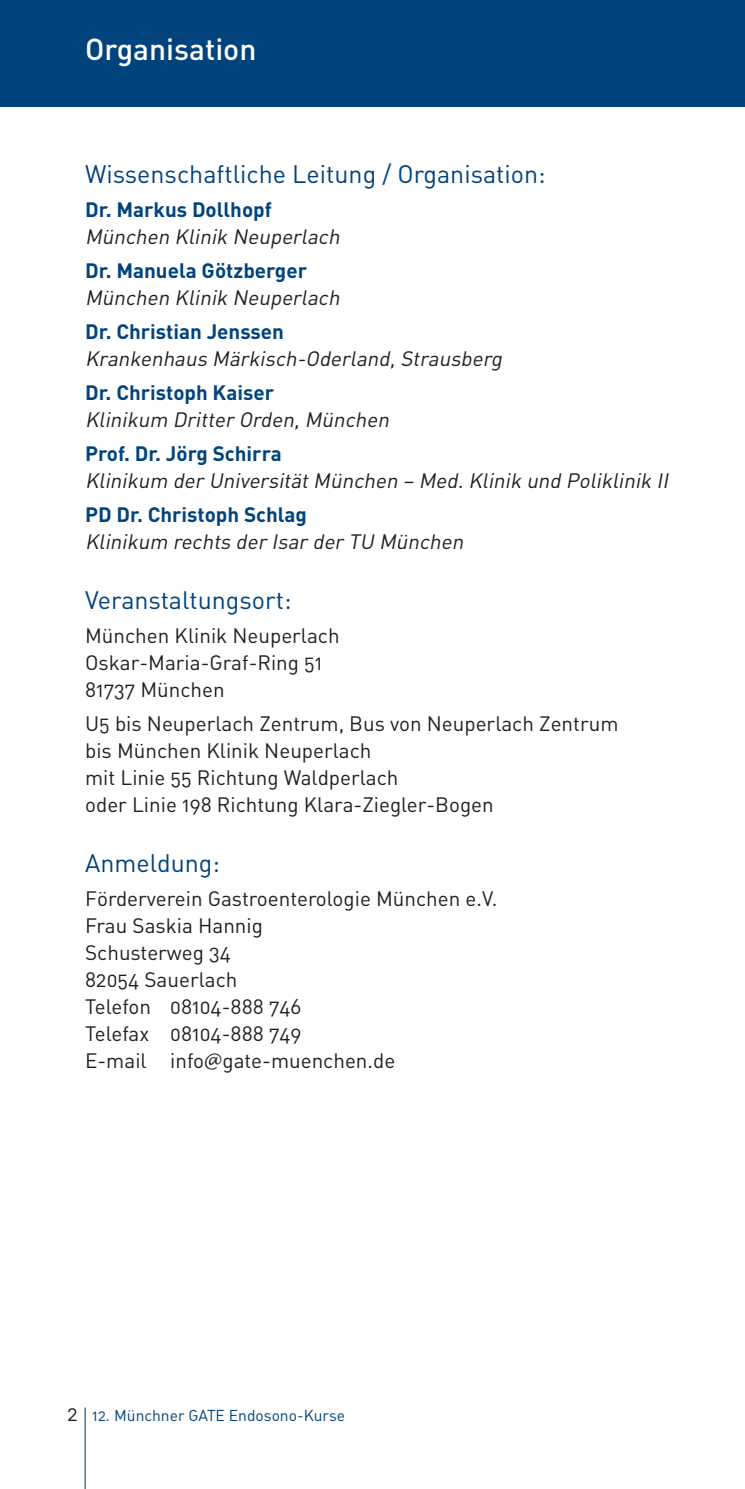
<style>
.page{position:relative;width:745px;height:1489px;background:#fff}
.page>*{position:absolute;margin:0;border:0;box-sizing:border-box;transform-origin:0 0}
.t1{font:500 30px "DIN";color:#fff}
.t2{font:25px "DIN Regular Alternate";color:#01437c}
.t3{font:20.5px/26.8px "DIN Regular Alternate";color:#231f20}
.t4{font:italic 20.5px "DIN Regular Alternate";color:#231f20}
.t5{font:700 20.5px "DIN";color:#01437c}
.t6{font:15.5px "DIN Regular Alternate";color:#01437c}
.s1{font-family:"At Collection EF Bonus"}
.s2{font-size:20.5px;color:#231f20}
</style>
<div class="page">
<div style="left:0;top:0;width:744px;height:106px;background:#01437c"></div>
<hr style="left:85px;top:1407px;width:1px;height:81px;background:#01437c">
<h1 class="t1" style="left:85px;top:39px;width:173px">Organisation</h1>
<p class="t2" style="left:85px;top:165px;width:462px">Wissenschaftliche Leitung / Organisation:</p>
<p class="t5" style="left:85px;top:203px;width:188px">Dr. Markus Dollhopf</p>
<p class="t4" style="left:85px;top:229px;width:259px">München Klinik Neuperlach</p>
<p class="t5" style="left:85px;top:263px;width:223px">Dr. Manuela Götzberger</p>
<p class="t4" style="left:85px;top:290px;width:259px">München Klinik Neuperlach</p>
<p class="t5" style="left:85px;top:324px;width:200px">Dr. Christian Jenssen</p>
<p class="t4" style="left:85px;top:351px;width:421px">Krankenhaus Märkisch-Oderland, Strausberg</p>
<p class="t5" style="left:85px;top:385px;width:190px">Dr. Christoph Kaiser</p>
<p class="t4" style="left:85px;top:412px;width:308px">Klinikum Dritter Orden, München</p>
<p class="t5" style="left:85px;top:446px;width:198px">Prof. Dr. Jörg Schirra</p>
<p class="t4" style="left:85px;top:473px;width:587px">Klinikum der Universität München – Med. Klinik und Poliklinik II</p>
<p class="t5" style="left:85px;top:507px;width:223px">PD Dr. Christoph Schlag</p>
<p class="t4" style="left:85px;top:534px;width:383px">Klinikum rechts der Isar der TU München</p>
<p class="t2" style="left:85px;top:591px;width:208px">Veranstaltungsort:</p>
<p class="t3" style="left:85px;top:625px;width:256px">München Klinik Neuperlach<br>Oskar-Maria-Graf-Ring 51<br>81737 München</p>
<p class="t3" style="left:85px;top:712px;width:534px">U5 bis Neuperlach Zentrum, Bus von Neuperlach Zentrum bis München Klinik Neuperlach<br>mit Linie 55 Richtung Waldperlach<br>oder Linie 198 Richtung Klara-Ziegler-Bogen</p>
<p class="t2" style="left:85px;top:854px;width:136px">Anmeldung:</p>
<p class="t3" style="left:85px;top:887px;width:413px">Förderverein Gastroenterologie München e.V.<br>Frau Saskia Hannig<br>Schusterweg 34<br>82054 Sauerlach<br>Telefon 08104-888 746<br>Telefax 08104-888 749<br>E-mail info<span class="s1">5</span>gate-muenchen.de</p>
<p class="t6" style="left:68px;top:1409px;width:279px"><span class="s2">2</span> 12. Münchner GATE Endosono-Kurse</p>
</div>
